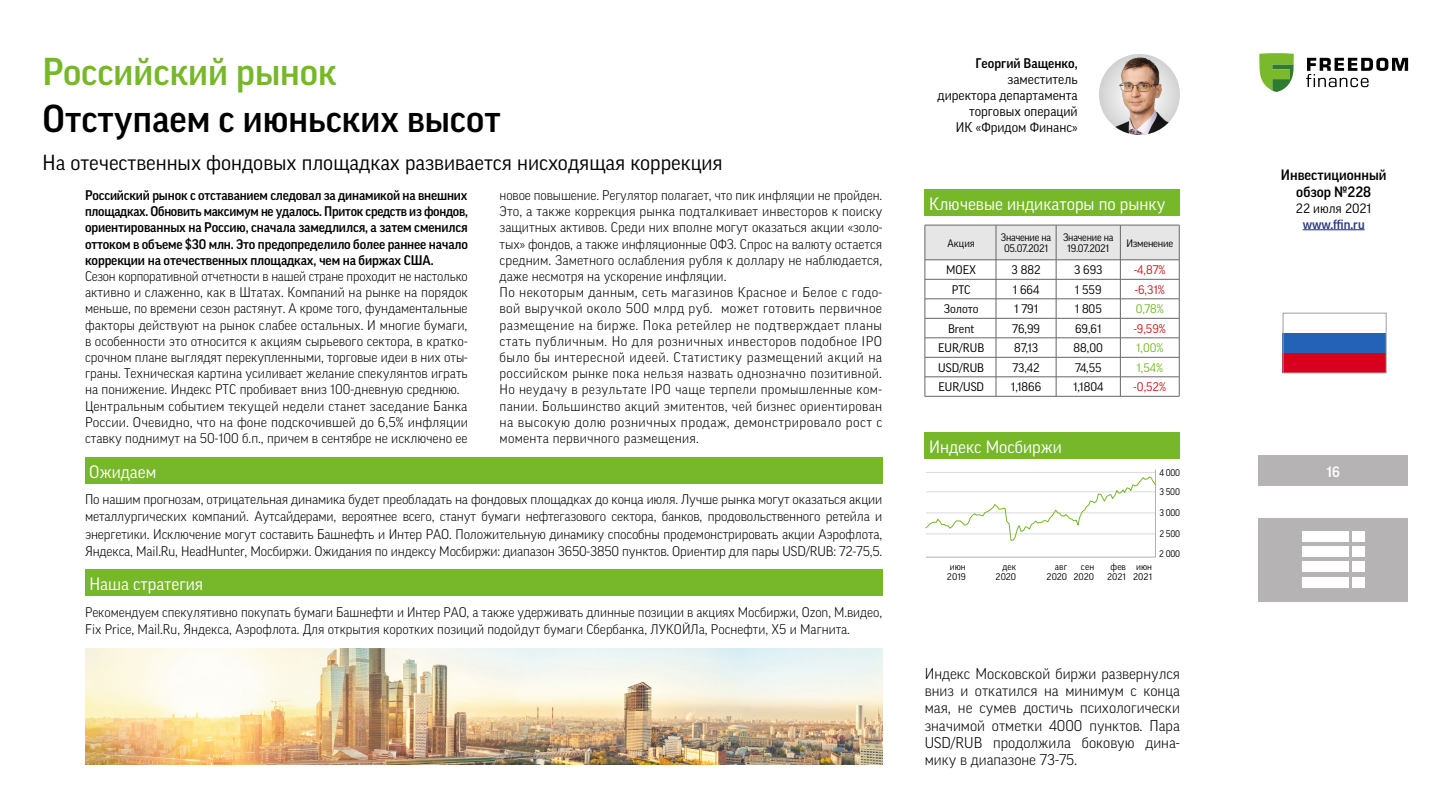
<style>
.page{position:relative;width:1440px;height:810px;background:#fff}
.page>*{position:absolute;margin:0;border:0;box-sizing:border-box;transform-origin:0 0}
.t1{font:500 37.5px "Good Pro";color:#000}
.t2{font:500 37.5px "Good Pro";color:#76b82a}
.t3{font:21px "Good Pro";color:#000}
.t4{font:17.25px "Good Pro";color:#fff}
.t5{font:300 15px/17.2px "Good Pro";color:#000;text-align:justify}
.t6{font:500 14.48px/17.4px "Good Pro";color:#000;text-align:center}
.t7{font:500 14.48px "Good Pro";color:#fff}
.t8{font:300 13.5px/16.2px "Good Pro";color:#000}
.t9{font:300 13.5px/16.2px "Good Pro";letter-spacing:.02em;color:#000}
.t10{font:500 13.5px/16.2px "Good Pro";letter-spacing:-.01em;color:#000;text-align:justify}
.t11{font:13.5px/16.2px "Good Pro";color:#000;text-align:right}
.t12{font:500 13.05px "Good Pro";color:#283583}
.t13{font:13.05px "Good Pro";color:#000}
.t14{font:12px "Good Pro";color:#000}
.t15{font:12px "Good Pro";color:#cd1719}
.t16{font:12px "Good Pro";color:#76b82a}
.t17{font:10.5px/11.2px "Good Pro";letter-spacing:-.02em;color:#000;text-align:center}
.t18{font:9.3px/10.9px "Good Pro";color:#000;text-align:center}
.t19{font:9.3px "Good Pro";color:#000;scale:.94 1}
</style>
<div class="page">
<hr style="left:1303px;top:229px;width:62px;height:1px;background:#283583">
<div style="left:1258px;top:456px;width:150px;height:30px;background:#b5b3b3"></div>
<div style="left:1259px;top:518px;width:149px;height:83px;background:#b5b3b3"></div>
<div style="left:1302px;top:531px;width:46px;height:11px;background:#fff"></div>
<div style="left:1352px;top:531px;width:13px;height:11px;background:#fff"></div>
<div style="left:1302px;top:547px;width:46px;height:10px;background:#fff"></div>
<div style="left:1352px;top:547px;width:13px;height:10px;background:#fff"></div>
<div style="left:1302px;top:562px;width:46px;height:10px;background:#fff"></div>
<div style="left:1352px;top:562px;width:13px;height:10px;background:#fff"></div>
<div style="left:1302px;top:577px;width:46px;height:11px;background:#fff"></div>
<div style="left:1352px;top:577px;width:13px;height:11px;background:#fff"></div>
<svg style="left:1259px;top:53px;width:35px;height:39px"></svg>
<svg style="left:1306px;top:58px;width:102px;height:29px"></svg>
<div style="left:1283px;top:333px;width:103px;height:20px;background:#2462b7"></div>
<div style="left:1283px;top:353px;width:103px;height:20px;background:#d9001f"></div>
<div style="left:1283px;top:313px;width:103px;height:60px;border:1px solid #9d9d9c"></div>
<svg style="left:925px;top:225px;width:255px;height:171px"></svg>
<hr style="left:925px;top:396px;width:71px;height:1px;background:#666">
<hr style="left:996px;top:396px;width:60px;height:1px;background:#666">
<hr style="left:1056px;top:396px;width:64px;height:1px;background:#666">
<hr style="left:1120px;top:396px;width:59px;height:1px;background:#666">
<img style="left:1101px;top:54px;width:76px;height:81px">
<img style="left:85px;top:648px;width:797px;height:117px">
<div style="left:85px;top:457px;width:797px;height:27px;background:#76b82a"></div>
<div style="left:925px;top:189px;width:255px;height:27px;background:#76b82a"></div>
<div style="left:925px;top:432px;width:255px;height:27px;background:#76b82a"></div>
<div style="left:85px;top:569px;width:797px;height:27px;background:#76b82a"></div>
<svg style="left:925px;top:469px;width:231px;height:89px"></svg>
<h1 class="t2" style="left:43px;top:50px;width:296px">Российский рынок</h1>
<h1 class="t1" style="left:43px;top:97px;width:460px">Отступаем с июньских высот</h1>
<h2 class="t3" style="left:43px;top:150px;width:682px">На отечественных фондовых площадках развивается нисходящая коррекция</h2>
<p class="t10" style="left:85px;top:187px;width:384px">Российский рынок с отставанием следовал за динамикой на внешних площадках. Обновить максимум не удалось. Приток средств из фондов, ориентированных на Россию, сначала замедлился, а затем сменился оттоком в объеме $30 млн. Это предопределило более раннее начало коррекции на отечественных площадках, чем на биржах США.</p>
<p class="t8" style="left:85px;top:268px;width:384px">Сезон корпоративной отчетности в нашей стране проходит не настолько активно и слаженно, как в Штатах. Компаний на рынке на порядок меньше, по времени сезон растянут. А кроме того, фундаментальные факторы действуют на рынок слабее остальных. И многие бумаги, в особенности это относится к акциям сырьевого сектора, в кратко&shy;срочном плане выглядят перекупленными, торговые идеи в них оты&shy;граны. Техническая картина усиливает желание спекулянтов играть на понижение. Индекс РТС пробивает вниз 100-дневную среднюю.<br>Центральным событием текущей недели станет заседание Банка России. Очевидно, что на фоне подскочившей до 6,5% инфляции ставку поднимут на 50-100 б.п., причем в сентябре не исключено ее</p>
<p class="t4" style="left:89px;top:461px;width:69px">Ожидаем</p>
<p class="t9" style="left:500px;top:187px;width:384px">новое повышение. Регулятор полагает, что пик инфляции не пройден.<br>Это, а также коррекция рынка подталкивает инвесторов к поиску защитных активов. Среди них вполне могут оказаться акции «золо&shy;тых» фондов, а также инфляционные ОФЗ. Спрос на валюту остается средним. Заметного ослабления рубля к доллару не наблюдается, даже несмотря на ускорение инфляции.<br>По некоторым данным, сеть магазинов Красное и Белое с годо&shy;вой выручкой около 500 млрд руб. может готовить первичное размещение на бирже. Пока ретейлер не подтверждает планы стать публичным. Но для розничных инвесторов подобное IPO было бы интересной идеей. Статистику размещений акций на российском рынке пока нельзя назвать однозначно позитивной.<br>Но неудачу в результате IPO чаще терпели промышленные ком&shy;пании. Большинство акций эмитентов, чей бизнес ориентирован на высокую долю розничных продаж, демонстрировало рост с момента первичного размещения.</p>
<p class="t8" style="left:85px;top:491px;width:799px;line-height:17.2px;text-align:justify">По нашим прогнозам, отрицательная динамика будет преобладать на фондовых площадках до конца июля. Лучше рынка могут оказаться акции металлургических компаний. Аутсайдерами, вероятнее всего, станут бумаги нефтегазового сектора, банков, продовольственного ретейла и энергетики. Исключение могут составить Башнефть и Интер РАО. Положительную динамику способны продемонстрировать акции Аэрофлота, Яндекса, Mail.Ru, HeadHunter, Мосбиржи. Ожидания по индексу Мосбиржи: диапазон 3650-3850 пунктов. Ориентир для пары USD/RUB: 72-75,5.</p>
<p class="t4" style="left:89px;top:574px;width:115px">Наша стратегия</p>
<p class="t8" style="left:85px;top:604px;width:799px;line-height:17.2px">Рекомендуем спекулятивно покупать бумаги Башнефти и Интер РАО, а также удерживать длинные позиции в акциях Мосбиржи, Ozon, М.видео,<br>Fix Price, Mail.Ru, Яндекса, Аэрофлота. Для открытия коротких позиций подойдут бумаги Сбербанка, ЛУКОЙЛа, Роснефти, Х5 и Магнита.</p>
<p class="t10" style="left:976px;top:55px;width:104px">Георгий Ващенко,</p>
<p class="t11" style="left:938px;top:71px;width:142px">заместитель<br>директора департамента торговых операций<br>ИК «Фридом Финанс»</p>
<p class="t4" style="left:929px;top:193px;width:238px">Ключевые индикаторы по рынку</p>
<p class="t17" style="left:948px;top:237px;width:29px">Акция</p>
<p class="t17" style="left:1001px;top:232px;width:52px">Значение на<br>05.07.2021</p>
<p class="t17" style="left:1063px;top:232px;width:52px">Значение на<br>19.07.2021</p>
<p class="t17" style="left:1126px;top:237px;width:48px">Изменение</p>
<p class="t14" style="left:946px;top:263px;width:32px">MOEX</p>
<p class="t14" style="left:1012px;top:263px;width:31px">3 882</p>
<p class="t14" style="left:1074px;top:263px;width:30px">3 693</p>
<p class="t15" style="left:1134px;top:263px;width:33px">-4,87%</p>
<p class="t14" style="left:952px;top:283px;width:20px">РТС</p>
<p class="t14" style="left:1013px;top:283px;width:28px">1 664</p>
<p class="t14" style="left:1075px;top:283px;width:28px">1 559</p>
<p class="t15" style="left:1135px;top:283px;width:32px">-6,31%</p>
<p class="t14" style="left:944px;top:302px;width:36px">Золото</p>
<p class="t14" style="left:1014px;top:302px;width:26px">1 791</p>
<p class="t14" style="left:1075px;top:302px;width:29px">1 805</p>
<p class="t16" style="left:1136px;top:302px;width:30px">0,78%</p>
<p class="t14" style="left:948px;top:322px;width:28px">Brent</p>
<p class="t14" style="left:1012px;top:322px;width:29px">76,99</p>
<p class="t14" style="left:1075px;top:322px;width:28px">69,61</p>
<p class="t15" style="left:1134px;top:322px;width:34px">-9,59%</p>
<p class="t14" style="left:938px;top:341px;width:48px">EUR/RUB</p>
<p class="t14" style="left:1014px;top:341px;width:25px">87,13</p>
<p class="t14" style="left:1074px;top:341px;width:31px">88,00</p>
<p class="t16" style="left:1136px;top:341px;width:29px">1,00%</p>
<p class="t14" style="left:938px;top:361px;width:47px">USD/RUB</p>
<p class="t14" style="left:1012px;top:361px;width:29px">73,42</p>
<p class="t14" style="left:1075px;top:361px;width:28px">74,55</p>
<p class="t16" style="left:1137px;top:361px;width:28px">1,54%</p>
<p class="t14" style="left:938px;top:380px;width:47px">EUR/USD</p>
<p class="t14" style="left:1011px;top:380px;width:32px">1,1866</p>
<p class="t14" style="left:1073px;top:380px;width:32px">1,1804</p>
<p class="t15" style="left:1134px;top:380px;width:34px">-0,52%</p>
<p class="t4" style="left:929px;top:436px;width:135px">Индекс Мосбиржи</p>
<p class="t18" style="left:947px;top:561px;width:20px">июн<br>2019</p>
<p class="t18" style="left:1047px;top:561px;width:22px;text-align:right">авг<br>2020</p>
<p class="t18" style="left:1074px;top:561px;width:22px;text-align:right">сен<br>2020</p>
<p class="t18" style="left:1107px;top:561px;width:20px">фев<br>2021</p>
<p class="t18" style="left:1133px;top:561px;width:20px">июн<br>2021</p>
<p class="t18" style="left:996px;top:561px;width:22px;text-align:right">дек<br>2020</p>
<p class="t19" style="left:1160px;top:467px;width:24px">4 000</p>
<p class="t19" style="left:1160px;top:487px;width:23px">3 500</p>
<p class="t19" style="left:1160px;top:508px;width:24px">3 000</p>
<p class="t19" style="left:1160px;top:529px;width:23px">2 500</p>
<p class="t19" style="left:1159px;top:548px;width:24px">2 000</p>
<p class="t5" style="left:925px;top:665px;width:257px">Индекс Московской биржи развернулся вниз и откатился на минимум с конца мая, не сумев достичь психологически значимой отметки 4000 пунктов. Пара USD/RUB продолжила боковую дина&shy;мику в диапазоне 73-75.</p>
<p class="t6" style="left:1281px;top:166px;width:107px">Инвестиционный обзор №228</p>
<p class="t13" style="left:1296px;top:201px;width:77px">22 июля 2021</p>
<p class="t12" style="left:1303px;top:217px;width:63px">www.ffin.ru</p>
<p class="t7" style="left:1327px;top:463px;width:15px">16</p>
</div>
